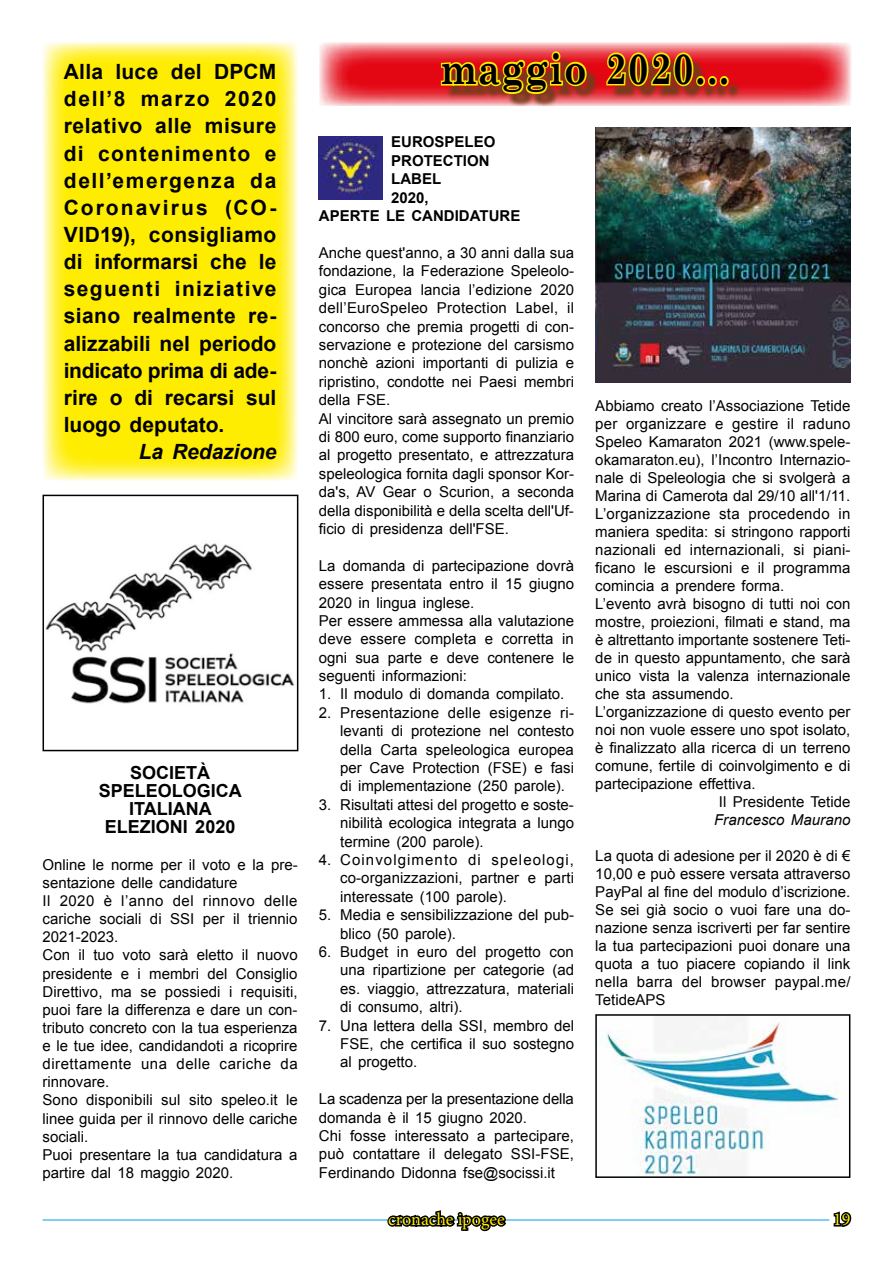
<style>
.page{position:relative;width:893px;height:1263px;background:#fff}
.page>*{position:absolute;margin:0;border:0;box-sizing:border-box;transform-origin:0 0}
.t1{font:700 43.2px "Century Schoolbook";letter-spacing:.05em;color:#000;scale:.83 1}
.t2{font:700 21px/27.2px "Arial";color:#000;text-align:justify}
.t3{font:italic 700 21px "Arial";letter-spacing:-.005em;color:#000}
.t4{font:700 18px/18.3px "Arial";color:#000;text-align:center}
.t5{font:18px "Minion Pro";letter-spacing:-.005em;color:#ffed00}
.t6{font:15px/18.5px "Arial";color:#000;text-align:justify}
.t7{font:700 15px "Arial";color:#000}
.t8{font:italic 15px "Arial";letter-spacing:.005em;color:#000}
</style>
<div class="page">
<hr style="left:43px;top:1220px;width:786px;height:1px;background:#009fe3">
<svg style="left:385px;top:1210px;width:123px;height:22px"></svg>
<svg style="left:833px;top:1211px;width:19px;height:16px"></svg>
<svg style="left:319px;top:43px;width:532px;height:63px;background:#eb5760"></svg>
<svg style="left:445px;top:55px;width:297px;height:52px;background:#d96667"></svg>
<svg style="left:439px;top:49px;width:149px;height:47px;background:#d7711c"></svg>
<svg style="left:605px;top:50px;width:126px;height:39px;background:#d96f18"></svg>
<svg style="left:43px;top:43px;width:255px;height:437px;background:#ffee1a"></svg>
<img style="left:319px;top:136px;width:64px;height:64px">
<img style="left:46px;top:543px;width:249px;height:161px">
<div style="left:43px;top:495px;width:255px;height:256px;border:2px solid #000"></div>
<img style="left:595px;top:128px;width:255px;height:255px">
<img style="left:598px;top:1022px;width:240px;height:153px">
<div style="left:595px;top:1014px;width:255px;height:164px;border:2px solid #000"></div>
<h2 class="t2" style="left:64px;top:59px;width:214px">Alla luce del DPCM</h2>
<h1 class="t1" style="left:442px;top:35px;width:348px">maggio 2020...</h1>
<p class="t2" style="left:64px;top:86px;width:214px">dell’8 marzo 2020 relativo alle misure di contenimento e dell’emergenza da Coronavirus (CO-VID19), consigliamo di informarsi che le seguenti iniziative siano realmente re&shy;alizzabili nel periodo indicato prima di ade&shy;rire o di recarsi sul luogo deputato.</p>
<h2 class="t3" style="left:139px;top:438px;width:139px">La Redazione</h2>
<p class="t7" style="left:391px;top:132px;width:106px">EUROSPELEO</p>
<p class="t7" style="left:391px;top:150px;width:100px">PROTECTION</p>
<p class="t7" style="left:391px;top:169px;width:51px">LABEL</p>
<p class="t7" style="left:391px;top:187px;width:39px">2020,</p>
<p class="t7" style="left:319px;top:206px;width:203px">APERTE LE CANDIDATURE</p>
<p class="t6" style="left:319px;top:244px;width:257px;text-align:left">Anche quest'anno, a 30 anni dalla sua fondazione, la Federazione Speleolo&shy;gica Europea lancia l’edizione 2020 dell’EuroSpeleo Protection Label, il concorso che premia progetti di con&shy;servazione e protezione del carsismo nonchè azioni importanti di pulizia e ripristino, condotte nei Paesi membri della FSE.<br>Al vincitore sarà assegnato un premio di 800 euro, come supporto finanziario al progetto presentato, e attrezzatura speleologica fornita dagli sponsor Kor&shy;da's, AV Gear o Scurion, a seconda della disponibilità e della scelta dell'Uf&shy;ficio di presidenza dell'FSE.</p>
<p class="t6" style="left:319px;top:556px;width:257px;text-align:left">La domanda di partecipazione dovrà essere presentata entro il 15 giugno<br>2020 in lingua inglese.<br>Per essere ammessa alla valutazione deve essere completa e corretta in ogni sua parte e deve contenere le seguenti informazioni:</p>
<p class="t6" style="left:319px;top:685px;width:247px">1. Il modulo di domanda compilato.</p>
<p class="t6" style="left:340px;top:703px;width:235px;text-indent:-21px">2. Presentazione delle esigenze ri&shy;levanti di protezione nel contesto della Carta speleologica europea per Cave Protection (FSE) e fasi di implementazione (250 parole).</p>
<p class="t6" style="left:340px;top:795px;width:235px;text-indent:-21px">3. Risultati attesi del progetto e soste&shy;nibilità ecologica integrata a lungo termine (200 parole).</p>
<p class="t6" style="left:340px;top:851px;width:235px;text-indent:-21px">4. Coinvolgimento di speleologi, co-organizzazioni, partner e parti interessate (100 parole).</p>
<p class="t6" style="left:340px;top:906px;width:235px;text-indent:-21px">5. Media e sensibilizzazione del pub&shy;blico (50 parole).</p>
<p class="t6" style="left:340px;top:943px;width:235px;text-indent:-21px">6. Budget in euro del progetto con una ripartizione per categorie (ad es. viaggio, attrezzatura, materiali di consumo, altri).</p>
<p class="t6" style="left:340px;top:1016px;width:235px;text-indent:-21px">7. Una lettera della SSI, membro del FSE, che certifica il suo sostegno al progetto.</p>
<p class="t6" style="left:319px;top:1090px;width:257px;text-align:left">La scadenza per la presentazione della domanda è il 15 giugno 2020.<br>Chi fosse interessato a partecipare, può contattare il delegato SSI-FSE, Ferdinando Didonna fse@socissi.it</p>
<p class="t6" style="left:595px;top:396px;width:257px">Abbiamo creato l’Associazione Tetide</p>
<p class="t6" style="left:595px;top:414px;width:257px">per organizzare e gestire il raduno</p>
<p class="t6" style="left:595px;top:432px;width:257px">Speleo Kamaraton 2021 (www.spele-</p>
<p class="t6" style="left:595px;top:450px;width:257px">okamaraton.eu), l’Incontro Internazio-</p>
<p class="t6" style="left:595px;top:468px;width:257px">nale di Speleologia che si svolgerà a</p>
<p class="t6" style="left:595px;top:486px;width:257px">Marina di Camerota dal 29/10 all'1/11.</p>
<p class="t6" style="left:595px;top:504px;width:257px">L’organizzazione sta procedendo in</p>
<p class="t6" style="left:595px;top:522px;width:257px">maniera spedita: si stringono rapporti</p>
<p class="t6" style="left:595px;top:540px;width:257px">nazionali ed internazionali, si piani-</p>
<p class="t6" style="left:595px;top:558px;width:257px">ficano le escursioni e il programma</p>
<p class="t6" style="left:595px;top:576px;width:190px">comincia a prendere forma.</p>
<p class="t6" style="left:595px;top:594px;width:257px">L’evento avrà bisogno di tutti noi con</p>
<p class="t6" style="left:595px;top:612px;width:257px">mostre, proiezioni, filmati e stand, ma</p>
<p class="t6" style="left:595px;top:630px;width:257px">è altrettanto importante sostenere Teti-</p>
<p class="t6" style="left:595px;top:648px;width:257px">de in questo appuntamento, che sarà</p>
<p class="t6" style="left:595px;top:666px;width:257px">unico vista la valenza internazionale</p>
<p class="t6" style="left:595px;top:684px;width:140px">che sta assumendo.</p>
<p class="t6" style="left:595px;top:702px;width:257px">L’organizzazione di questo evento per</p>
<p class="t6" style="left:595px;top:720px;width:257px">noi non vuole essere uno spot isolato,</p>
<p class="t6" style="left:595px;top:738px;width:257px">è finalizzato alla ricerca di un terreno</p>
<p class="t6" style="left:595px;top:756px;width:257px">comune, fertile di coinvolgimento e di</p>
<p class="t6" style="left:595px;top:774px;width:162px">partecipazione effettiva.</p>
<p class="t6" style="left:719px;top:792px;width:133px">Il Presidente Tetide</p>
<p class="t8" style="left:714px;top:810px;width:138px">Francesco Maurano</p>
<p class="t6" style="left:595px;top:846px;width:257px;line-height:18px">La quota di adesione per il 2020 è di € 10,00 e può essere versata attraverso PayPal al fine del modulo d’iscrizione.<br>Se sei già socio o vuoi fare una do&shy;nazione senza iscriverti per far sentire la tua partecipazioni puoi donare una quota a tuo piacere copiando il link nella barra del browser paypal.me/ TetideAPS</p>
<p class="t4" style="left:99px;top:764px;width:145px">SOCIETÀ<br>SPELEOLOGICA<br>ITALIANA<br>ELEZIONI 2020</p>
<p class="t6" style="left:43px;top:855px;width:257px;text-align:left">Online le norme per il voto e la pre&shy;sentazione delle candidature<br>Il 2020 è l’anno del rinnovo delle cariche sociali di SSI per il triennio<br>2021-2023.<br>Con il tuo voto sarà eletto il nuovo presidente e i membri del Consiglio<br>Direttivo, ma se possiedi i requisiti, puoi fare la differenza e dare un con&shy;tributo concreto con la tua esperienza e le tue idee, candidandoti a ricoprire direttamente una delle cariche da rinnovare.<br>Sono disponibili sul sito speleo.it le linee guida per il rinnovo delle cariche sociali.<br>Puoi presentare la tua candidatura a partire dal 18 maggio 2020.</p>
<p class="t5" style="left:388px;top:1207px;width:118px">cronache ipogee</p>
<p class="t5" style="left:833px;top:1207px;width:19px">19</p>
</div>
